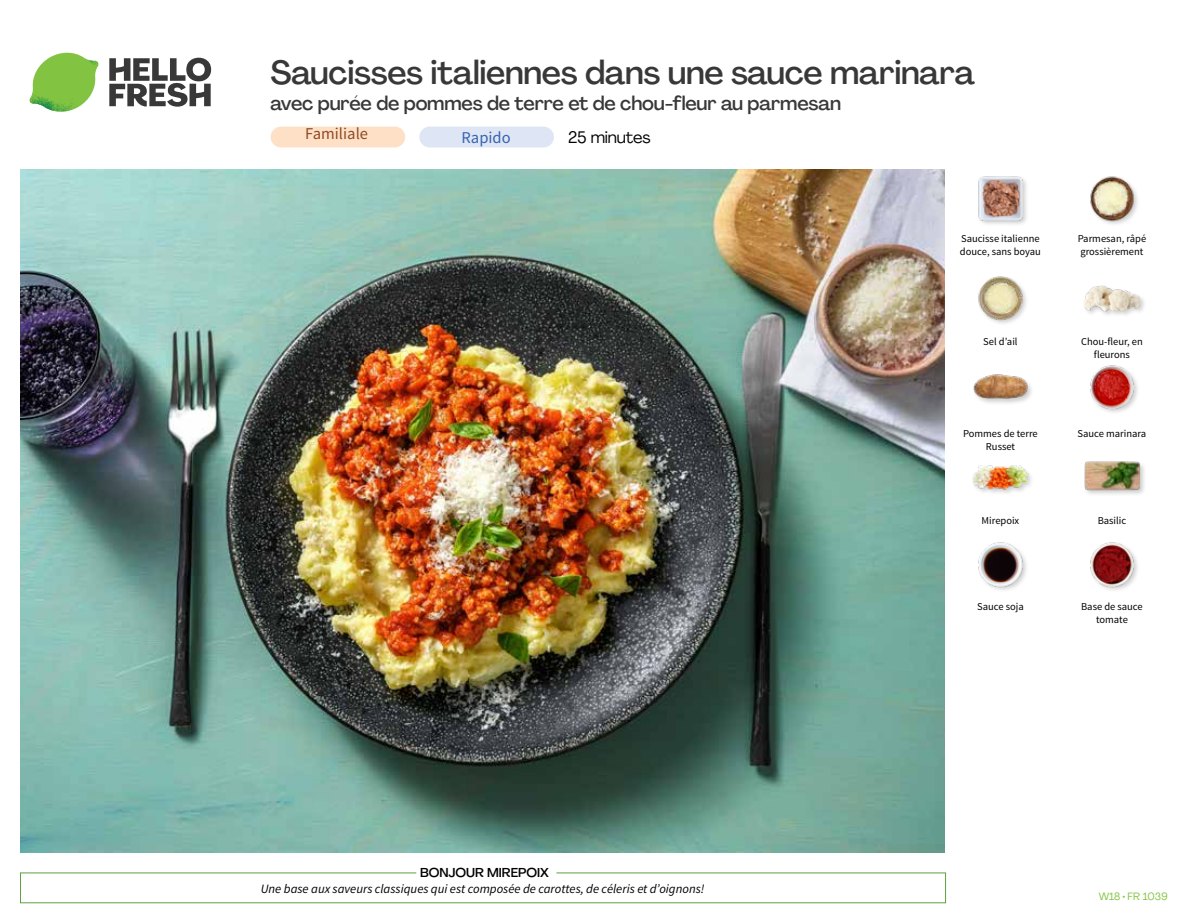
<style>
.page{position:relative;width:1188px;height:918px;background:#fff}
.page>*{position:absolute;margin:0;border:0;box-sizing:border-box;transform-origin:0 0}
.t1{font:500 33px "Agrandir";letter-spacing:-.01em;color:#383839}
.t2{font:500 19.5px "Agrandir";letter-spacing:-.01em;color:#383839}
.t3{font:16.5px "Source Sans Pro";color:#8e4b25}
.t4{font:16.5px "Agrandir";letter-spacing:-.01em;color:#000}
.t5{font:16.5px "Source Sans Pro";color:#3763af}
.t6{font:italic 12.75px "Source Sans Pro";color:#000}
.t7{font:500 12.75px "Agrandir";color:#000}
.t8{font:10.5px/13.5px "Source Sans Pro";color:#000;text-align:center}
.t9{font:10.5px "Agrandir";color:#82c341}
</style>
<div class="page">
<svg style="left:109px;top:57px;width:102px;height:50px"></svg>
<svg style="left:34px;top:53px;width:62px;height:40px"></svg>
<img style="left:67px;top:53px;width:32px;height:26px">
<img style="left:33px;top:75px;width:59px;height:11px">
<img style="left:29px;top:79px;width:61px;height:33px">
<img style="left:65px;top:86px;width:27px;height:25px">
<div style="left:20px;top:873px;width:926px;height:30px;border:1px solid #609f43"></div>
<div style="left:416px;top:865px;width:140px;height:15px;background:#fff"></div>
<img style="left:21px;top:170px;width:924px;height:682px">
<div style="left:419px;top:127px;width:135px;height:20px;background:#dee5f4;border-radius:10px"></div>
<div style="left:271px;top:127px;width:134px;height:20px;background:#fee0c6;border-radius:10px"></div>
<img style="left:1090px;top:542px;width:48px;height:48px">
<img style="left:978px;top:542px;width:49px;height:48px">
<div style="left:1083px;top:460px;width:64px;height:37px;background:#000;opacity:.2"></div>
<img style="left:1083px;top:460px;width:58px;height:37px">
<div style="left:972px;top:465px;width:63px;height:31px;background:#000;opacity:.2"></div>
<img style="left:972px;top:465px;width:57px;height:30px">
<img style="left:1090px;top:365px;width:48px;height:48px">
<div style="left:973px;top:373px;width:61px;height:33px;background:#000;opacity:.2"></div>
<img style="left:973px;top:373px;width:56px;height:29px">
<div style="left:1082px;top:284px;width:65px;height:34px;background:#000;opacity:.2"></div>
<img style="left:1083px;top:284px;width:58px;height:34px">
<img style="left:978px;top:276px;width:48px;height:48px">
<img style="left:1090px;top:176px;width:48px;height:48px">
<img style="left:978px;top:176px;width:49px;height:48px">
<h1 class="t1" style="left:271px;top:52px;width:706px">Saucisses italiennes dans une sauce marinara</h1>
<h2 class="t2" style="left:271px;top:91px;width:572px">avec purée de pommes de terre et de chou-fleur au parmesan</h2>
<h3 class="t4" style="left:568px;top:127px;width:84px">25 minutes</h3>
<h3 class="t3" style="left:305px;top:123px;width:64px">Familiale</h3>
<h3 class="t5" style="left:462px;top:128px;width:51px">Rapido</h3>
<p class="t8" style="left:960px;top:232px;width:82px;text-align:left">Saucisse italienne douce, sans boyau</p>
<p class="t8" style="left:1078px;top:232px;width:70px;text-align:left">Parmesan, râpé grossièrement</p>
<p class="t8" style="left:983px;top:335px;width:36px">Sel d’ail</p>
<p class="t8" style="left:1081px;top:335px;width:63px">Chou-fleur, en fleurons</p>
<p class="t8" style="left:963px;top:427px;width:76px">Pommes de terre<br>Russet</p>
<p class="t8" style="left:1078px;top:427px;width:70px">Sauce marinara</p>
<p class="t8" style="left:982px;top:514px;width:39px">Mirepoix</p>
<p class="t8" style="left:1098px;top:514px;width:30px">Basilic</p>
<p class="t8" style="left:977px;top:600px;width:48px">Sauce soja</p>
<p class="t8" style="left:1081px;top:600px;width:63px">Base de sauce tomate</p>
<p class="t7" style="left:420px;top:864px;width:130px">BONJOUR MIREPOIX</p>
<p class="t6" style="left:261px;top:881px;width:445px">Une base aux saveurs classiques qui est composée de carottes, de céleris et d’oignons!</p>
<p class="t9" style="left:1099px;top:890px;width:71px">W18 • FR 1039</p>
</div>
